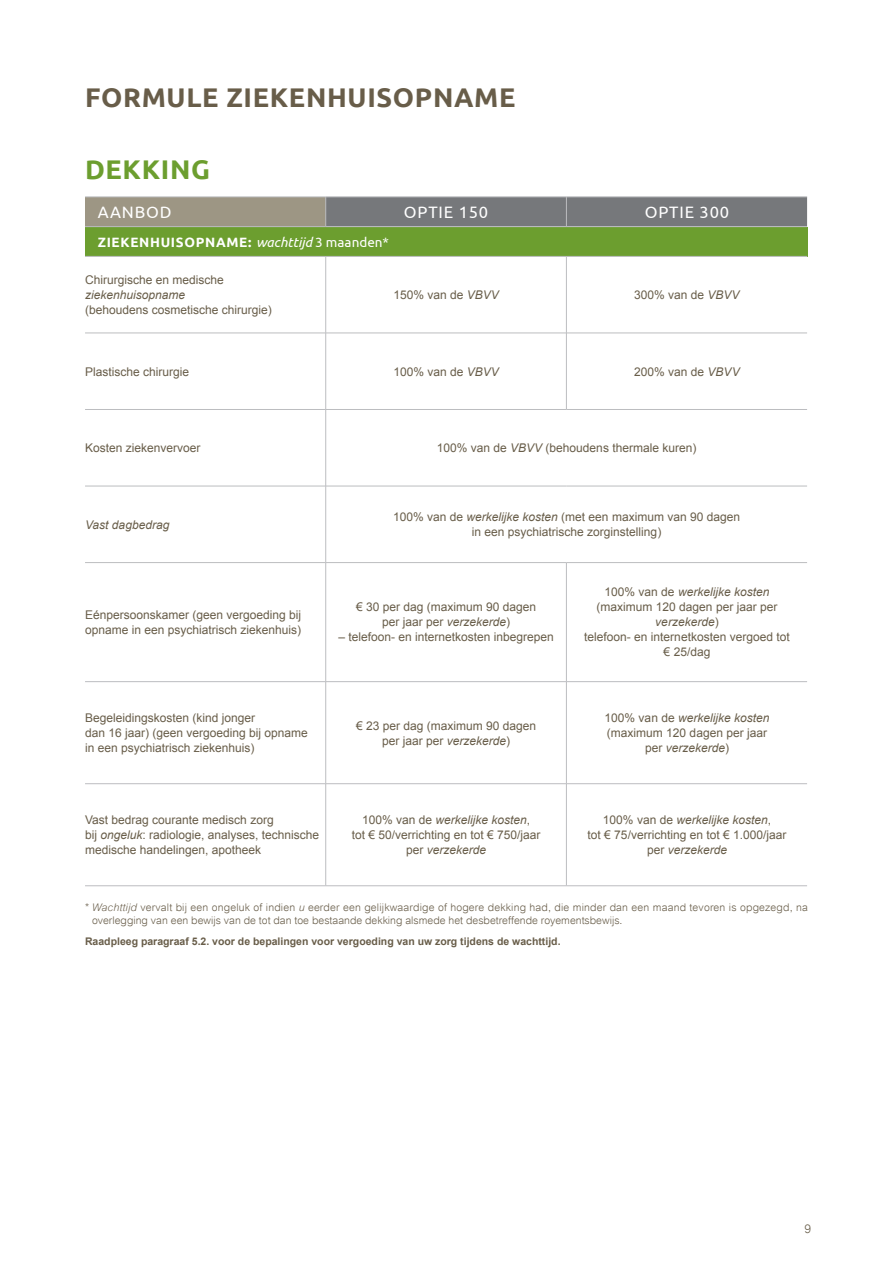
<style>
.page{position:relative;width:893px;height:1263px;background:#fff}
.page>*{position:absolute;margin:0;border:0;box-sizing:border-box;transform-origin:0 0}
.t1{font:700 27px "Ubuntu";letter-spacing:.025em;color:#685d49}
.t2{font:700 27px "Ubuntu";letter-spacing:.025em;color:#6c9e2f}
.t3{font:16.5px "Ubuntu";letter-spacing:.05em;color:#fff}
.t4{font:italic 13.5px "Ubuntu";color:#fff}
.t5{font:700 13.5px "Ubuntu";color:#fff}
.t6{font:12px/15px "Arial";color:#685d49;text-align:center}
.t7{font:italic 12px "Arial";color:#685d49}
.t8{font:300 12px "Arial";color:#685d49}
.t9{font:300 10.5px/12.6px "Arial";letter-spacing:.015em;color:#685d49}
.t10{font:700 10.5px "Arial";color:#685d49}
.s1{font-weight:700;font-style:normal}
.s2{font-style:normal}
.s3{font-style:italic}
</style>
<div class="page">
<div style="left:85px;top:197px;width:241px;height:30px;background:#9d9684"></div>
<div style="left:85px;top:227px;width:722px;height:29px;background:#6c9e2f"></div>
<svg style="left:85px;top:257px;width:722px;height:628px"></svg>
<div style="left:325px;top:198px;width:482px;height:28px;background:#76787b"></div>
<hr style="left:325px;top:257px;width:1px;height:76px;background:#bcbdc0">
<hr style="left:566px;top:257px;width:1px;height:76px;background:#bcbdc0">
<hr style="left:325px;top:333px;width:1px;height:76px;background:#bcbdc0">
<hr style="left:566px;top:333px;width:1px;height:76px;background:#bcbdc0">
<hr style="left:325px;top:410px;width:1px;height:76px;background:#bcbdc0">
<hr style="left:325px;top:486px;width:1px;height:76px;background:#bcbdc0">
<hr style="left:325px;top:563px;width:1px;height:118px;background:#bcbdc0">
<hr style="left:566px;top:563px;width:1px;height:118px;background:#bcbdc0">
<hr style="left:325px;top:682px;width:1px;height:102px;background:#bcbdc0">
<hr style="left:566px;top:682px;width:1px;height:102px;background:#bcbdc0">
<hr style="left:325px;top:784px;width:1px;height:101px;background:#bcbdc0">
<hr style="left:566px;top:784px;width:1px;height:101px;background:#bcbdc0">
<hr style="left:326px;top:333px;width:240px;height:1px;background:#bcbdc0">
<hr style="left:566px;top:333px;width:241px;height:1px;background:#bcbdc0">
<hr style="left:326px;top:409px;width:240px;height:1px;background:#bcbdc0">
<hr style="left:566px;top:409px;width:241px;height:1px;background:#bcbdc0">
<hr style="left:326px;top:486px;width:240px;height:1px;background:#bcbdc0">
<hr style="left:566px;top:486px;width:241px;height:1px;background:#bcbdc0">
<hr style="left:326px;top:562px;width:240px;height:1px;background:#bcbdc0">
<hr style="left:566px;top:562px;width:241px;height:1px;background:#bcbdc0">
<hr style="left:326px;top:681px;width:240px;height:1px;background:#bcbdc0">
<hr style="left:566px;top:681px;width:241px;height:1px;background:#bcbdc0">
<hr style="left:326px;top:783px;width:240px;height:1px;background:#bcbdc0">
<hr style="left:566px;top:783px;width:241px;height:1px;background:#bcbdc0">
<hr style="left:85px;top:885px;width:241px;height:1px;background:#bcbdc0">
<hr style="left:326px;top:885px;width:240px;height:1px;background:#bcbdc0">
<hr style="left:566px;top:885px;width:241px;height:1px;background:#bcbdc0">
<hr style="left:85px;top:226px;width:241px;height:1px;background:#bcbdc0">
<hr style="left:326px;top:226px;width:240px;height:1px;background:#bcbdc0">
<hr style="left:566px;top:226px;width:241px;height:1px;background:#bcbdc0">
<hr style="left:85px;top:256px;width:241px;height:1px;background:#bcbdc0">
<hr style="left:326px;top:256px;width:240px;height:1px;background:#bcbdc0">
<hr style="left:566px;top:256px;width:241px;height:1px;background:#bcbdc0">
<hr style="left:326px;top:197px;width:240px;height:1px;background:#bcbdc0">
<hr style="left:85px;top:197px;width:241px;height:1px;background:#bcbdc0">
<hr style="left:566px;top:197px;width:241px;height:1px;background:#bcbdc0">
<hr style="left:85px;top:333px;width:241px;height:1px;background:#bcbdc0">
<hr style="left:85px;top:409px;width:241px;height:1px;background:#bcbdc0">
<hr style="left:85px;top:486px;width:241px;height:1px;background:#bcbdc0">
<hr style="left:85px;top:562px;width:241px;height:1px;background:#bcbdc0">
<hr style="left:85px;top:681px;width:241px;height:1px;background:#bcbdc0">
<hr style="left:85px;top:783px;width:241px;height:1px;background:#bcbdc0">
<h1 class="t1" style="left:85px;top:81px;width:432px">FORMULE ZIEKENHUISOPNAME</h1>
<h1 class="t2" style="left:85px;top:153px;width:127px">DEKKING</h1>
<h2 class="t3" style="left:98px;top:202px;width:75px">Aanbod</h2>
<h2 class="t3" style="left:404px;top:202px;width:86px">Optie 150</h2>
<h2 class="t3" style="left:645px;top:202px;width:86px">Optie 300</h2>
<p class="t5" style="left:98px;top:234px;width:11px">ZIEKENHUISOPNA</p>
<p class="t4" style="left:226px;top:234px;width:164px"><span class="s1">ME:</span> wachttijd <span class="s2">3 maanden*</span></p>
<p class="t6" style="left:85px;top:272px;width:140px">Chirurgische en medische</p>
<p class="t7" style="left:85px;top:287px;width:102px">ziekenhuisopname</p>
<p class="t6" style="left:85px;top:302px;width:188px">(behoudens cosmetische chirurgie)</p>
<p class="t6" style="left:393px;top:287px;width:107px">150% van de <span class="s3">VBVV</span></p>
<p class="t6" style="left:634px;top:287px;width:107px">300% van de <span class="s3">VBVV</span></p>
<p class="t6" style="left:85px;top:364px;width:106px">Plastische chirurgie</p>
<p class="t6" style="left:393px;top:364px;width:107px">100% van de <span class="s3">VBVV</span></p>
<p class="t6" style="left:634px;top:364px;width:107px">200% van de <span class="s3">VBVV</span></p>
<p class="t6" style="left:85px;top:440px;width:117px">Kosten ziekenvervoer</p>
<p class="t6" style="left:437px;top:440px;width:261px">100% van de <span class="s3">VBVV</span> (behoudens thermale kuren)</p>
<p class="t7" style="left:85px;top:516px;width:86px">Vast dagbedrag</p>
<p class="t6" style="left:393px;top:509px;width:348px">100% van de <span class="s3">werkelijke kosten</span> (met een maximum van 90 dagen in een psychiatrische zorginstelling)</p>
<p class="t6" style="left:85px;top:607px;width:218px;text-align:left">Eénpersoonskamer (geen vergoeding bij opname in een psychiatrisch ziekenhuis)</p>
<p class="t6" style="left:356px;top:600px;width:182px">€ 30 per dag (maximum 90 dagen per jaar per <span class="s3">verzekerde</span>)</p>
<p class="t6" style="left:338px;top:630px;width:217px">– telefoon- en internetkosten inbegrepen</p>
<p class="t6" style="left:584px;top:585px;width:207px">100% van de <span class="s3">werkelijke kosten </span>(maximum 120 dagen per jaar per <span class="s3">verzekerde</span>)<br>telefoon- en internetkosten vergoed tot € 25/dag</p>
<p class="t6" style="left:85px;top:710px;width:224px;text-align:left">Begeleidingskosten (kind jonger<br>dan 16 jaar) (geen vergoeding bij opname in een psychiatrisch ziekenhuis)</p>
<p class="t6" style="left:356px;top:718px;width:182px">€ 23 per dag (maximum 90 dagen per jaar per <span class="s3">verzekerde</span>)</p>
<p class="t6" style="left:605px;top:710px;width:166px">100% van de <span class="s3">werkelijke kosten </span>(maximum 120 dagen per jaar per <span class="s3">verzekerde</span>)</p>
<p class="t6" style="left:85px;top:812px;width:236px;text-align:left">Vast bedrag courante medisch zorg<br>bij <span class="s3">ongeluk</span>: radiologie, analyses, technische medische handelingen, apotheek</p>
<p class="t6" style="left:352px;top:812px;width:190px">100% van de <span class="s3">werkelijke kosten</span>,<br>tot € 50/verrichting en tot € 750/jaar per <span class="s3">verzekerde</span></p>
<p class="t6" style="left:588px;top:812px;width:200px">100% van de <span class="s3">werkelijke kosten</span>,<br>tot € 75/verrichting en tot € 1.000/jaar per <span class="s3">verzekerde</span></p>
<p class="t9" style="left:92px;top:901px;width:717px;text-indent:-7px">* <span class="s3">Wachttijd</span> vervalt bij een ongeluk of indien <span class="s3">u</span> eerder een gelijkwaardige of hogere dekking had, die minder dan een maand tevoren is opgezegd, na overlegging van een bewijs van de tot dan toe bestaande dekking alsmede het desbetreffende royementsbewijs.</p>
<p class="t10" style="left:85px;top:934px;width:477px">Raadpleeg paragraaf 5.2. voor de bepalingen voor vergoeding van uw zorg tijdens de wachttijd.</p>
<p class="t8" style="left:804px;top:1222px;width:8px">9</p>
</div>
